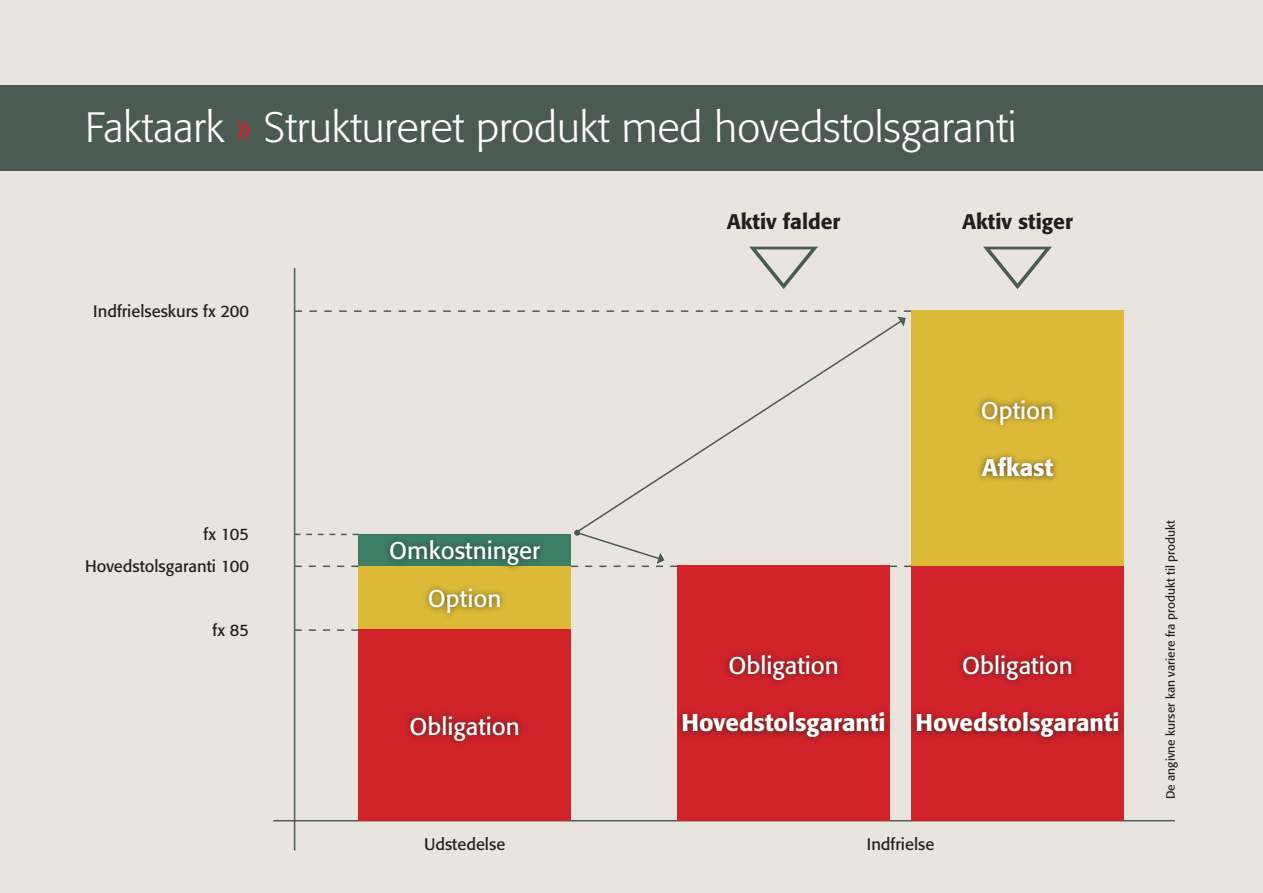
<style>
.page{position:relative;width:1263px;height:893px;background:#e9e5de}
.page>*{position:absolute;margin:0;border:0;box-sizing:border-box;transform-origin:0 0}
.t1{font:300 42px "Formata";color:#fff}
.t2{font:24px/47.8px "Formata";color:#fff;text-align:center}
.t3{font:500 24px "Formata";color:#fff}
.t4{font:500 21px "Formata";color:#231f20}
.t5{font:16.5px "Formata";color:#231f20}
.t6{font:12px "Formata";color:#231f20}
.s1{color:#d1232a}
</style>
<div class="page">
<div style="left:0;top:85px;width:1263px;height:85px;background:#4b5a52"></div>
<hr style="left:294px;top:268px;width:1px;height:582px;background:#4b5a52">
<hr style="left:273px;top:820px;width:902px;height:1px;background:#4b5a52">
<div style="left:358px;top:629px;width:213px;height:192px;background:#d1232a"></div>
<div style="left:358px;top:566px;width:213px;height:63px;background:#ddbb38"></div>
<div style="left:358px;top:534px;width:213px;height:32px;background:#3c7f66"></div>
<svg style="left:295px;top:566px;width:63px;height:1px"></svg>
<svg style="left:295px;top:629px;width:63px;height:2px"></svg>
<svg style="left:295px;top:534px;width:63px;height:1px"></svg>
<div style="left:677px;top:566px;width:213px;height:255px;background:#d1232a"></div>
<div style="left:911px;top:566px;width:213px;height:255px;background:#d1232a"></div>
<div style="left:911px;top:310px;width:213px;height:256px;background:#ddbb38"></div>
<div style="left:382px;top:533px;width:165px;height:40px;background:#231f20;opacity:.75"></div>
<div style="left:421px;top:581px;width:87px;height:39px;background:#231f20;opacity:.75"></div>
<div style="left:403px;top:708px;width:123px;height:40px;background:#231f20;opacity:.75"></div>
<div style="left:675px;top:647px;width:218px;height:98px;background:#231f20;opacity:.75"></div>
<div style="left:909px;top:647px;width:217px;height:98px;background:#231f20;opacity:.75"></div>
<div style="left:974px;top:393px;width:87px;height:92px;background:#231f20;opacity:.75"></div>
<svg style="left:890px;top:566px;width:21px;height:1px"></svg>
<svg style="left:749px;top:247px;width:69px;height:42px"></svg>
<svg style="left:983px;top:247px;width:69px;height:42px"></svg>
<svg style="left:576px;top:326px;width:319px;height:204px"></svg>
<svg style="left:295px;top:310px;width:616px;height:16px"></svg>
<svg style="left:571px;top:530px;width:106px;height:37px"></svg>
<h1 class="t1" style="left:85px;top:103px;width:933px">Faktaark <span class="s1">»</span> Struktureret produkt med hovedstolsgaranti</h1>
<p class="t5" style="left:93px;top:301px;width:157px">Indfrielseskurs fx 200</p>
<p class="t5" style="left:204px;top:524px;width:47px">fx 105</p>
<p class="t5" style="left:85px;top:556px;width:165px">Hovedstolsgaranti 100</p>
<p class="t5" style="left:213px;top:620px;width:38px">fx 85</p>
<p class="t4" style="left:727px;top:209px;width:115px">Aktiv falder</p>
<p class="t4" style="left:962px;top:209px;width:112px">Aktiv stiger</p>
<h2 class="t2" style="left:389px;top:527px;width:152px">Omkostninger<br>Option</h2>
<h2 class="t2" style="left:409px;top:702px;width:112px">Obligation</h2>
<h2 class="t2" style="left:981px;top:386px;width:75px">Option</h2>
<h2 class="t3" style="left:982px;top:453px;width:73px">Afkast</h2>
<h2 class="t2" style="left:728px;top:641px;width:112px">Obligation</h2>
<h2 class="t3" style="left:682px;top:708px;width:205px">Hovedstolsgaranti</h2>
<h2 class="t2" style="left:962px;top:641px;width:112px">Obligation</h2>
<h2 class="t3" style="left:915px;top:708px;width:205px">Hovedstolsgaranti</h2>
<p class="t5" style="left:424px;top:835px;width:83px">Udstedelse</p>
<p class="t5" style="left:867px;top:835px;width:69px">Indfrielse</p>
<p class="t6" style="left:1163px;top:799px;width:281px;rotate:-90deg">De angivne kurser kan variere fra produkt til produkt</p>
</div>
